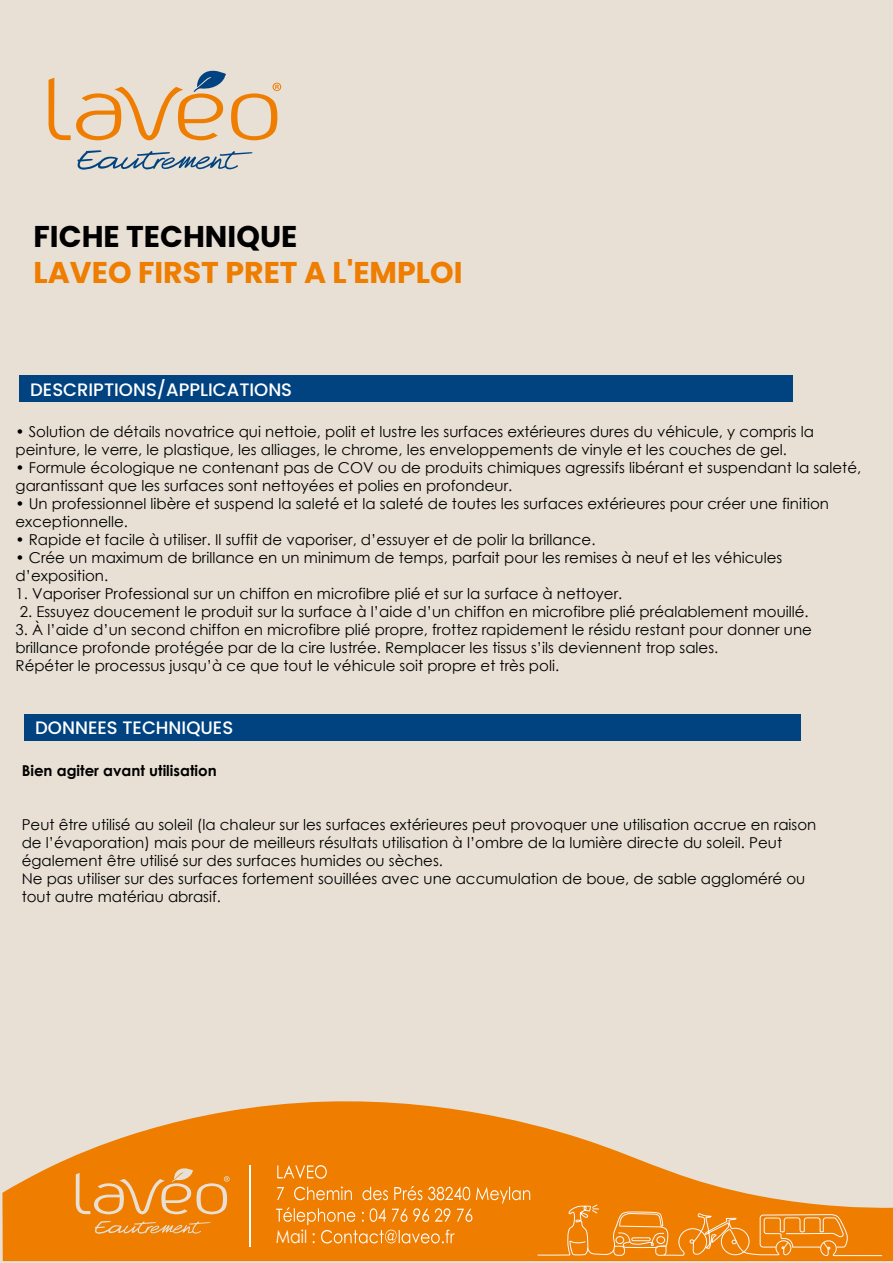
<style>
.page{position:relative;width:893px;height:1263px;background:#e8e0d5}
.page>*{position:absolute;margin:0;border:0;box-sizing:border-box;transform-origin:0 0}
.t1{font:700 30px "Poppins";color:#ee7d00}
.t2{font:700 30px "Poppins";color:#000}
.t3{font:500 18px "Poppins";color:#fff}
.t4{font:18px "Century Gothic";color:#fff;scale:.87 1}
.t5{font:15px/18px "Century Gothic";color:#000}
.t6{font:700 15px "Century Gothic";color:#000}
</style>
<div class="page">
<svg style="left:2px;top:1101px;width:891px;height:160px;fill:#ee7d00"></svg>
<svg style="left:277px;top:1165px;width:50px;height:14px"></svg>
<svg style="left:276px;top:1186px;width:254px;height:57px;background:#ef8c1d"></svg>
<svg style="left:76px;top:1166px;width:154px;height:48px"></svg>
<svg style="left:95px;top:1221px;width:116px;height:13px;background:#ec9636"></svg>
<hr style="left:249px;top:1166px;width:2px;height:81px;background:#fff">
<svg style="left:537px;top:1198px;width:346px;height:58px;background:#ee8c1f"></svg>
<div style="left:20px;top:375px;width:773px;height:27px;background:#004380"></div>
<div style="left:24px;top:715px;width:777px;height:26px;background:#004380"></div>
<svg style="left:49px;top:70px;width:232px;height:70px"></svg>
<svg style="left:77px;top:150px;width:176px;height:20px"></svg>
<h1 class="t2" style="left:34px;top:219px;width:265px">FICHE TECHNIQUE</h1>
<h1 class="t1" style="left:34px;top:255px;width:431px">LAVEO FIRST PRET A L'EMPLOI</h1>
<p class="t3" style="left:30px;top:379px;width:263px">DESCRIPTIONS/APPLICATIONS</p>
<p class="t5" style="left:16px;top:423px;width:800px">• Solution de détails novatrice qui nettoie, polit et lustre les surfaces extérieures dures du véhicule, y compris la peinture, le verre, le plastique, les alliages, le chrome, les enveloppements de vinyle et les couches de gel.</p>
<p class="t5" style="left:16px;top:459px;width:847px">• Formule écologique ne contenant pas de COV ou de produits chimiques agressifs libérant et suspendant la saleté, garantissant que les surfaces sont nettoyées et polies en profondeur.</p>
<p class="t5" style="left:16px;top:495px;width:815px">• Un professionnel libère et suspend la saleté et la saleté de toutes les surfaces extérieures pour créer une finition exceptionnelle.</p>
<p class="t5" style="left:16px;top:531px;width:581px">• Rapide et facile à utiliser. Il suffit de vaporiser, d’essuyer et de polir la brillance.</p>
<p class="t5" style="left:16px;top:549px;width:768px">• Crée un maximum de brillance en un minimum de temps, parfait pour les remises à neuf et les véhicules d’exposition.</p>
<p class="t5" style="left:16px;top:585px;width:608px">1. Vaporiser Professional sur un chiffon en microfibre plié et sur la surface à nettoyer.</p>
<p class="t5" style="left:20px;top:603px;width:790px">2. Essuyez doucement le produit sur la surface à l’aide d’un chiffon en microfibre plié préalablement mouillé.</p>
<p class="t5" style="left:16px;top:621px;width:798px">3. À l’aide d’un second chiffon en microfibre plié propre, frottez rapidement le résidu restant pour donner une brillance profonde protégée par de la cire lustrée. Remplacer les tissus s’ils deviennent trop sales.<br>Répéter le processus jusqu’à ce que tout le véhicule soit propre et très poli.</p>
<p class="t3" style="left:35px;top:717px;width:200px">DONNEES TECHNIQUES</p>
<p class="t6" style="left:22px;top:759px;width:196px">Bien agiter avant utilisation</p>
<p class="t5" style="left:22px;top:816px;width:796px">Peut être utilisé au soleil (la chaleur sur les surfaces extérieures peut provoquer une utilisation accrue en raison de l’évaporation) mais pour de meilleurs résultats utilisation à l’ombre de la lumière directe du soleil. Peut également être utilisé sur des surfaces humides ou sèches.<br>Ne pas utiliser sur des surfaces fortement souillées avec une accumulation de boue, de sable aggloméré ou tout autre matériau abrasif.</p>
<p class="t4" style="left:276px;top:1224px;width:47px">Mail :</p>
</div>
